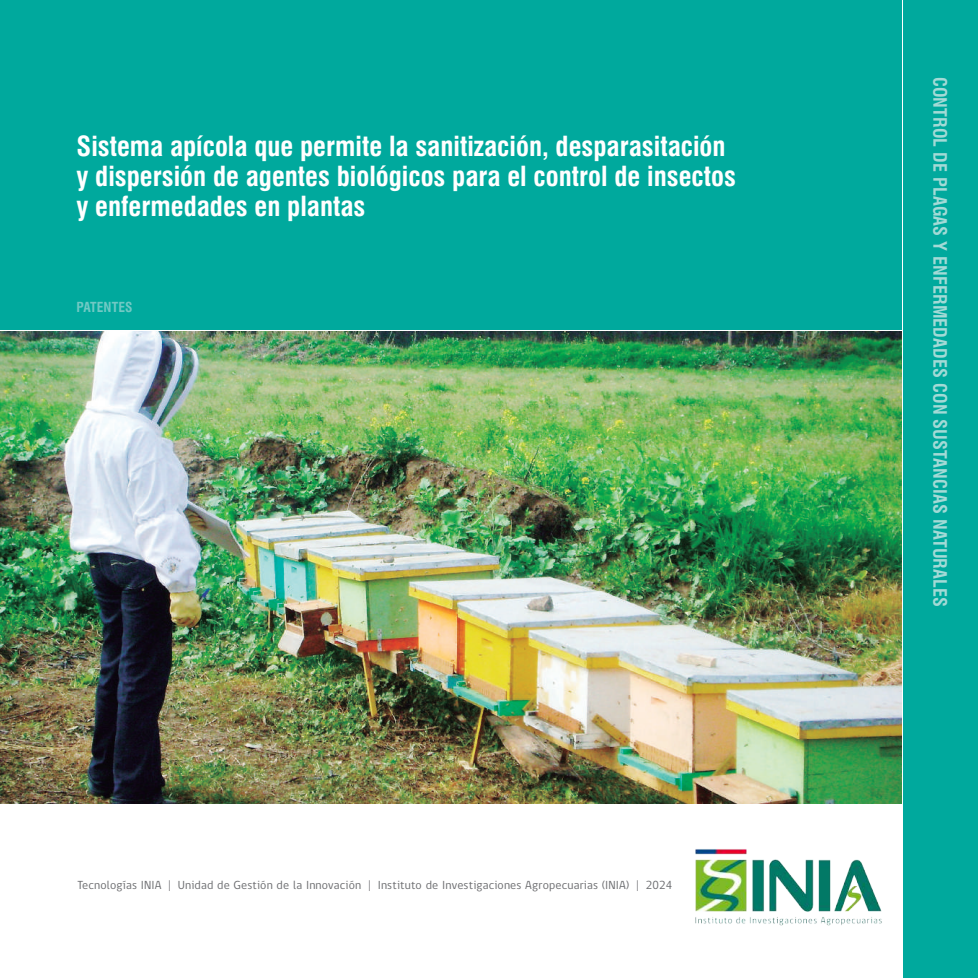
<style>
.page{position:relative;width:978px;height:978px;background:#fff}
.page>*{position:absolute;margin:0;border:0;box-sizing:border-box;transform-origin:0 0}
.t1{font:700 condensed 27px/30px "Swiss 721 BT";color:#fff}
.t2{font:700 condensed 18px "Swiss 721 BT";letter-spacing:.01em;color:#a3dad6}
.t3{font:700 condensed 13.5px "Swiss 721 BT";letter-spacing:.01em;color:#71c9c4}
.t4{font:12px "gob CL";letter-spacing:.01em;color:#6c6d70}
</style>
<div class="page">
<div style="left:0;top:0;width:901px;height:330px;background:#00a99d"></div>
<div style="left:904px;top:0;width:74px;height:978px;background:#00a99d"></div>
<img style="left:0;top:332px;width:901px;height:471px">
<img style="left:695px;top:849px;width:187px;height:77px">
<p class="t1" style="left:77px;top:131px;width:661px">Sistema apícola que permite la sanitización, desparasitación y dispersión de agentes biológicos para el control de insectos y enfermedades en plantas</p>
<p class="t3" style="left:77px;top:299px;width:58px">PATENTES</p>
<p class="t4" style="left:78px;top:877px;width:596px">Tecnologías INIA | Unidad de Gestión de la Innovación | Instituto de Investigaciones Agropecuarias (INIA) | 2024</p>
<p class="t2" style="left:951px;top:77px;width:532px;rotate:90deg">CONTROL DE PLAGAS Y ENFERMEDADES CON SUSTANCIAS NATURALES</p>
</div>
